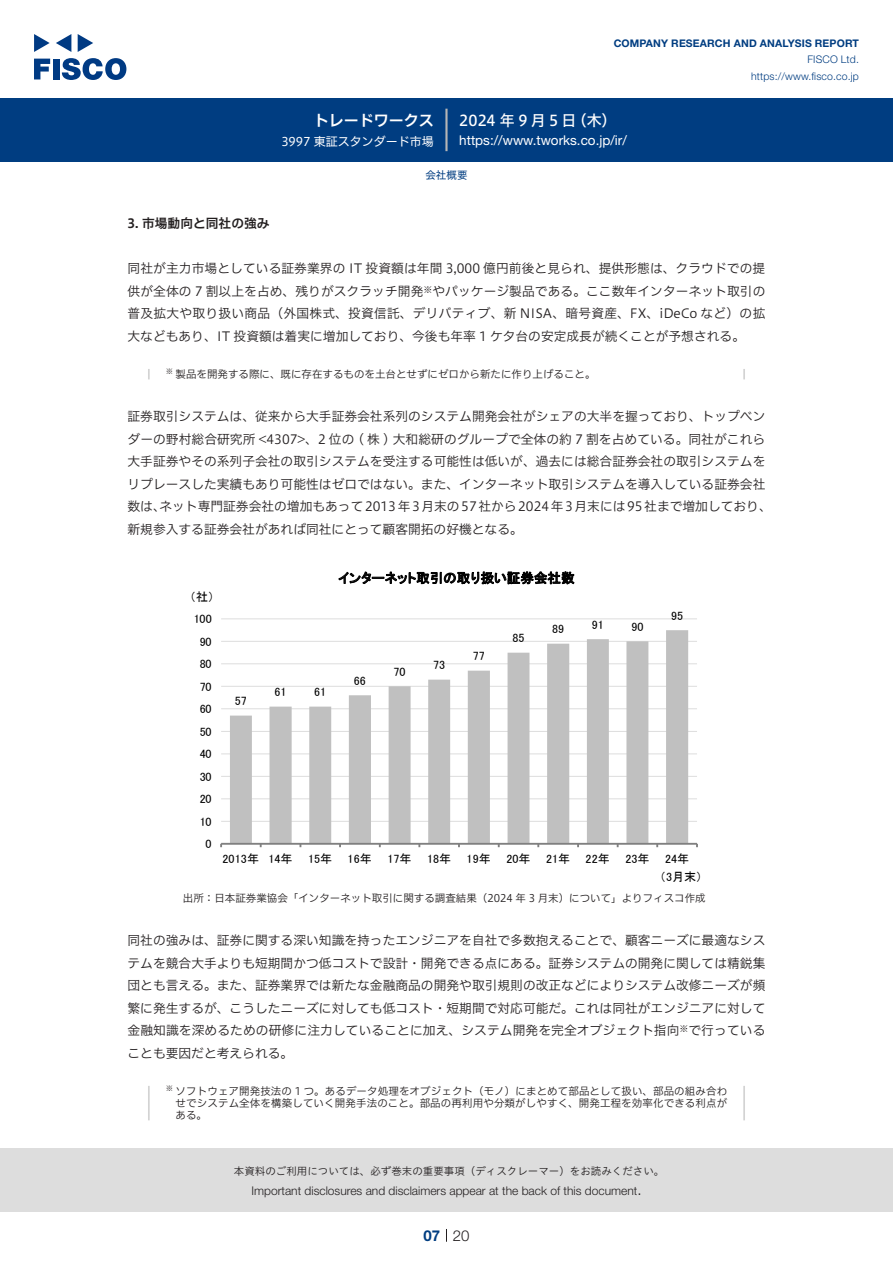
<style>
.page{position:relative;width:893px;height:1263px;background:#fff}
.page>*{position:absolute;margin:0;border:0;box-sizing:border-box;transform-origin:0 0}
.t1{font:15px "Hiragino UD Sans F Std N W5";letter-spacing:.215em;color:#fff}
.t2{font:15px "Hiragino UD Sans F Std N W6";color:#fff}
.t3{font:300 15px "Helvetica Neue LT Std";color:#231f20}
.t4{font:700 15px "Helvetica Neue LT Std";color:#003d81}
.t5{font:13.5px "Helvetica Neue LT Std";color:#fff}
.t6{font:13.5px "MS P Gothic";color:#000}
.本文{font:12.75px/22.5px "Hiragino UD Sans F Std N W3";color:#231f20}
.小タイトル{font:12.75px "Hiragino UD Sans F Std N W6";color:#231f20}
.t7{font:12.15px "MS P Gothic";color:#000}
.t8{font:12px "MS P Gothic";letter-spacing:.005em;color:#000}
.t9{font:300 12px "Helvetica Neue LT Std";color:#231f20}
.t10{font:12px "Hiragino UD Sans F Std N W4";color:#fff}
.表組み基本スタイル{font:10.5px/12px "Hiragino UD Sans F Std N W3";letter-spacing:.01em;color:#231f20}
.t11{font:10.5px "Hiragino UD Sans Std W3";color:#231f20}
.t12{font:700 10.5px "Helvetica Neue LT Std";letter-spacing:.015em;color:#003d81}
.t13{font:300 10.5px/16.5px "Helvetica Neue LT Std";letter-spacing:.015em;color:#003d81;text-align:right}
.ヘッダー{font:10.5px "Hiragino UD Sans F Std N W4";color:#003d81}
.本文-2{font:8.85px "Hiragino UD Sans F Std N W3";color:#231f20}
.t14{font:7.35px "Hiragino UD Sans F Std N W3";color:#231f20}
</style>
<div class="page">
<div style="left:0;top:1148px;width:893px;height:64px;background:#ddd"></div>
<svg style="left:34px;top:59px;width:16px;height:20px"></svg>
<div style="left:53px;top:59px;width:6px;height:20px;background:#003a83"></div>
<svg style="left:62px;top:58px;width:64px;height:22px"></svg>
<svg style="left:34px;top:34px;width:16px;height:18px"></svg>
<svg style="left:78px;top:34px;width:15px;height:18px"></svg>
<svg style="left:56px;top:34px;width:15px;height:18px"></svg>
<div style="left:0;top:98px;width:893px;height:64px;background:#003d81"></div>
<hr style="left:445px;top:109px;width:3px;height:42px;background:#b5b5b6">
<svg style="left:446px;top:1229px;width:1px;height:13px"></svg>
<svg style="left:148px;top:369px;width:2px;height:10px"></svg>
<svg style="left:743px;top:369px;width:2px;height:10px"></svg>
<hr style="left:221px;top:821px;width:476px;height:1px;background:#ddd">
<hr style="left:221px;top:798px;width:476px;height:1px;background:#ddd">
<hr style="left:221px;top:776px;width:476px;height:1px;background:#ddd">
<hr style="left:221px;top:753px;width:476px;height:1px;background:#ddd">
<hr style="left:221px;top:731px;width:476px;height:1px;background:#ddd">
<hr style="left:221px;top:708px;width:476px;height:1px;background:#ddd">
<hr style="left:221px;top:686px;width:476px;height:1px;background:#ddd">
<hr style="left:221px;top:663px;width:476px;height:1px;background:#ddd">
<hr style="left:221px;top:641px;width:476px;height:1px;background:#ddd">
<hr style="left:221px;top:618px;width:476px;height:1px;background:#ddd">
<svg style="left:230px;top:630px;width:458px;height:213px"></svg>
<hr style="left:221px;top:843px;width:476px;height:2px;background:#808080">
<hr style="left:148px;top:1086px;width:2px;height:34px;background:#d3d3d3">
<hr style="left:743px;top:1086px;width:2px;height:34px;background:#d3d3d3">
<p class="t2" style="left:314px;top:109px;width:122px">トレードワークス</p>
<p class="t10" style="left:281px;top:132px;width:154px">3997 東証スタンダード市場</p>
<p class="t12" style="left:614px;top:37px;width:247px">COMPANY RESEARCH AND ANALYSIS REPORT</p>
<p class="t13" style="left:751px;top:51px;width:109px">FISCO Ltd. https://www.fisco.co j p.</p>
<p class="t1" style="left:459px;top:109px;width:119px">2024年9月5日</p>
<p class="t1" style="left:572px;top:109px;width:46px">（木(</p>
<p class="t5" style="left:459px;top:132px;width:169px">https://www.tworks. c o j p. /i r/</p>
<p class="ヘッダー" style="left:425px;top:167px;width:43px">会社概要</p>
<p class="小タイトル" style="left:128px;top:214px;width:144px">3. 市場動向と同社の強み</p>
<p class="本文" style="left:128px;top:256px;width:639px;text-align:right">同社が主力市場としている証券業界の IT 投資額は年間 3,000 億円前後と見られ、提供形態は、クラウドでの提やパッケージ製品である。ここ数年インターネット取引の</p>
<p class="本文" style="left:128px;top:279px;width:639px">供が全体の 7 割以上を占め、残りがスクラッチ開発<br>普及拡大や取り扱い商品（外国株式、投資信託、デリバティブ、新 NISA、暗号資産、FX、iDeCo など）の拡大などもあり、IT 投資額は着実に増加しており、今後も年率 1 ケタ台の安定成長が続くことが予想される。</p>
<p class="表組み基本スタイル" style="left:176px;top:368px;width:421px">製品を開発する際に、既に存在するものを土台とせずにゼロから新たに作り上げること。</p>
<p class="本文-2" style="left:423px;top:283px;width:10px">※</p>
<p class="t14" style="left:166px;top:366px;width:9px">※</p>
<p class="本文" style="left:128px;top:405px;width:639px">証券取引システムは、従来から大手証券会社系列のシステム開発会社がシェアの大半を握っており、トップベン</p>
<p class="本文" style="left:128px;top:427px;width:639px">ダーの野村総合研究所 &lt;4307&gt;、2 位の ( 株 ) 大和総研のグループで全体の約 7 割を占めている。同社がこれら</p>
<p class="本文" style="left:128px;top:450px;width:639px">大手証券やその系列子会社の取引システムを受注する可能性は低いが、過去には総合証券会社の取引システムを</p>
<p class="本文" style="left:128px;top:472px;width:639px">リプレースした実績もあり可能性はゼロではない。また、インターネット取引システムを導入している証券会社</p>
<p class="本文" style="left:159px;top:495px;width:614px">ネット専門証券会社の増加もあって2013年3月末の57社から2024年3月末には95社まで増加しており、</p>
<p class="本文" style="left:128px;top:495px;width:397px">数は、<br>新規参入する証券会社があれば同社にとって顧客開拓の好機となる。</p>
<p class="t8" style="left:190px;top:591px;width:26px">社（ (</p>
<p class="t8" style="left:194px;top:613px;width:20px">100</p>
<p class="t8" style="left:200px;top:635px;width:13px">90</p>
<p class="t8" style="left:200px;top:658px;width:13px">80</p>
<p class="t8" style="left:200px;top:680px;width:13px">70</p>
<p class="t8" style="left:200px;top:703px;width:13px">60</p>
<p class="t8" style="left:200px;top:725px;width:13px">50</p>
<p class="t8" style="left:200px;top:748px;width:13px">40</p>
<p class="t8" style="left:200px;top:770px;width:13px">30</p>
<p class="t8" style="left:200px;top:793px;width:13px">20</p>
<p class="t8" style="left:200px;top:815px;width:13px">10</p>
<p class="t8" style="left:206px;top:838px;width:8px">0</p>
<p class="t7" style="left:235px;top:695px;width:14px">57</p>
<p class="t8" style="left:223px;top:852px;width:38px">2013年</p>
<p class="t8" style="left:274px;top:686px;width:14px">61</p>
<p class="t8" style="left:268px;top:852px;width:26px">14年</p>
<p class="t6" style="left:338px;top:571px;width:238px">インターネット取引の取り扱い証券会社数</p>
<p class="t8" style="left:314px;top:686px;width:14px">61</p>
<p class="t7" style="left:354px;top:675px;width:14px">66</p>
<p class="t8" style="left:393px;top:666px;width:14px">70</p>
<p class="t8" style="left:433px;top:659px;width:14px">73</p>
<p class="t8" style="left:473px;top:650px;width:14px">77</p>
<p class="t8" style="left:512px;top:632px;width:14px">85</p>
<p class="t8" style="left:552px;top:623px;width:14px">89</p>
<p class="t7" style="left:592px;top:618px;width:14px">91</p>
<p class="t8" style="left:631px;top:621px;width:14px">90</p>
<p class="t8" style="left:671px;top:609px;width:14px">95</p>
<p class="t8" style="left:308px;top:852px;width:26px">15年</p>
<p class="t8" style="left:348px;top:852px;width:26px">16年</p>
<p class="t8" style="left:387px;top:852px;width:26px">17年</p>
<p class="t8" style="left:427px;top:852px;width:26px">18年</p>
<p class="t8" style="left:467px;top:852px;width:26px">19年</p>
<p class="t8" style="left:506px;top:852px;width:26px">20年</p>
<p class="t8" style="left:546px;top:852px;width:26px">21年</p>
<p class="t8" style="left:586px;top:852px;width:26px">22年</p>
<p class="t8" style="left:625px;top:852px;width:26px">23年</p>
<p class="t8" style="left:665px;top:852px;width:26px">24年</p>
<p class="t8" style="left:660px;top:871px;width:44px">3（月末(</p>
<p class="表組み基本スタイル" style="left:183px;top:891px;width:524px">出所：日本証券業協会「インターネット取引に関する調査結果（2024 年 3 月末）について」よりフィスコ作成</p>
<p class="本文" style="left:128px;top:928px;width:639px;text-align:right">同社の強みは、証券に関する深い知識を持ったエンジニアを自社で多数抱えることで、顧客ニーズに最適なシステムを競合大手よりも短期間かつ低コストで設計・開発できる点にある。証券システムの開発に関しては精鋭集団とも言える。また、証券業界では新たな金融商品の開発や取引規則の改正などによりシステム改修ニーズが頻繁に発生するが、こうしたニーズに対しても低コスト・短期間で対応可能だ。これは同社がエンジニアに対してで行っている</p>
<p class="本文" style="left:128px;top:1018px;width:553px">金融知識を深めるための研修に注力していることに加え、システム開発を完全オブジェクト指向ことも要因だと考えられる。</p>
<p class="表組み基本スタイル" style="left:176px;top:1084px;width:553px">ソフトウェア開発技法の 1 つ。あるデータ処理をオブジェクト（モノ）にまとめて部品として扱い、部品の組み合わ</p>
<p class="本文-2" style="left:679px;top:1022px;width:10px">※</p>
<p class="t14" style="left:166px;top:1082px;width:9px">※</p>
<p class="表組み基本スタイル" style="left:176px;top:1096px;width:553px">せでシステム全体を構築していく開発手法のこと。部品の再利用や分類がしやすく、開発工程を効率化できる利点がある。</p>
<p class="t11" style="left:234px;top:1163px;width:432px">本資料のご利用については、必ず巻末の重要事項（ディスクレーマー）をお読みください。</p>
<p class="t3" style="left:637px;top:1180px;width:6px">.</p>
<p class="t9" style="left:251px;top:1183px;width:387px">Important disclosures and disclaimers appear at the back of this document</p>
<p class="t4" style="left:423px;top:1226px;width:18px">07</p>
<p class="t3" style="left:453px;top:1226px;width:18px">20</p>
</div>
